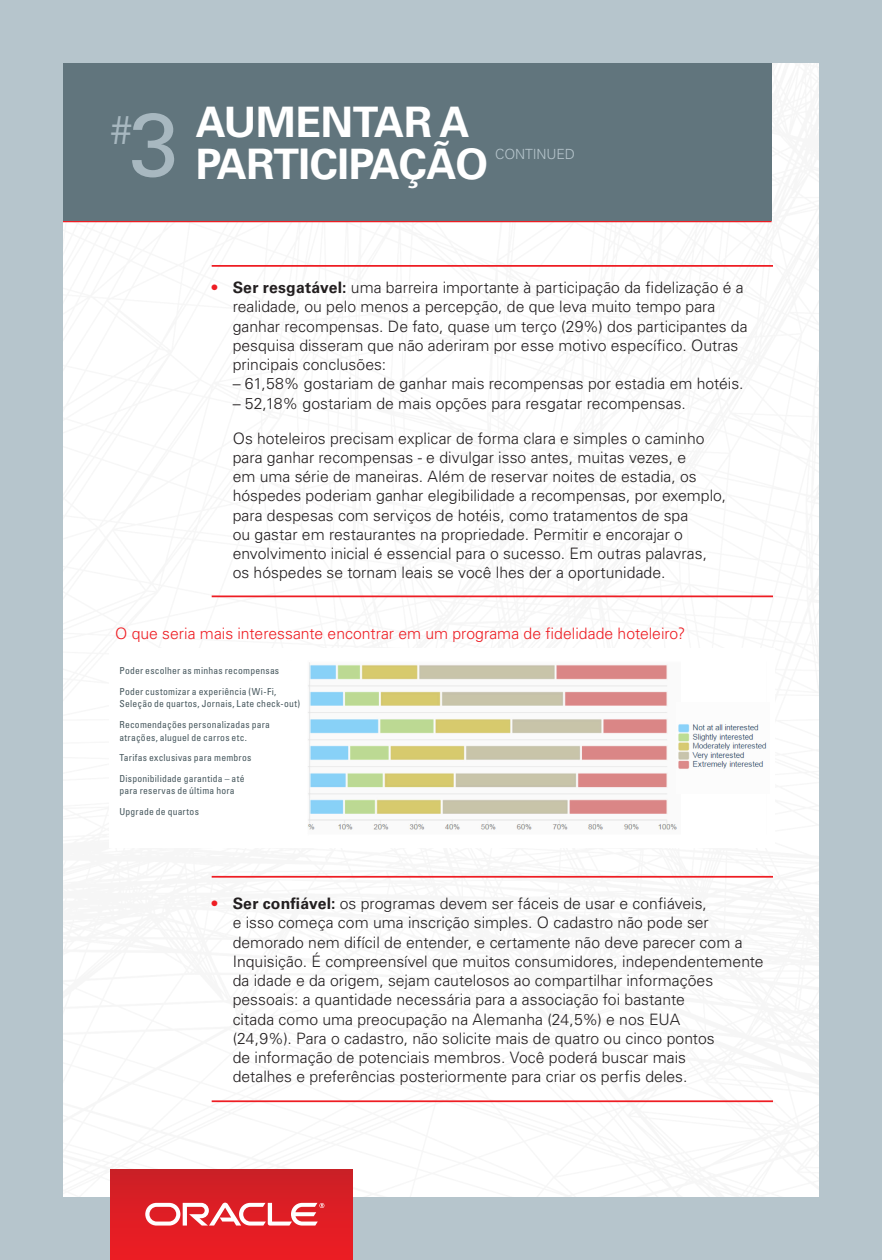
<style>
.page{position:relative;width:882px;height:1260px;background:#b6c5cc}
.page>*{position:absolute;margin:0;border:0;box-sizing:border-box;transform-origin:0 0}
.Headline_-_Gray_Big{font:700 42px/42px "Univers LT Std";letter-spacing:-.01em;color:#fff}
.Headline_-_Gray_Big-2{font:300 40.25px "Univers LT Std";color:#a8b8c0}
.t1{font:300 15.75px/19.2px "Univers LT Std";color:#231f20}
.t2{font:300 15.75px "Univers LT Std";color:#ee1d23}
.Headline_-_Gray_Big-3{font:300 14px "Univers LT Std";letter-spacing:-.01em;color:#b6c5cc}
.Bar_Chart{font:condensed 9.62px/12.6px "Univers LT Std";letter-spacing:.025em;color:#47585e}
.s1{font-weight:400;font-size:89.25px}
.s2{font-weight:700;color:#ee1d23}
.s3{font-weight:700}
</style>
<div class="page">
<img style="left:63px;top:63px;width:756px;height:1134px">
<div style="left:111px;top:1169px;width:242px;height:91px;background:linear-gradient(to bottom,#cc2026,#ef1c23)"></div>
<svg style="left:145px;top:1203px;width:179px;height:23px"></svg>
<hr style="left:63px;top:220px;width:709px;height:2px;background:#ee1d23">
<div style="left:63px;top:63px;width:709px;height:157px;background:#61757d"></div>
<hr style="left:212px;top:876px;width:561px;height:2px;background:#ee1d23">
<hr style="left:212px;top:596px;width:561px;height:1px;background:#ee1d23">
<hr style="left:212px;top:265px;width:561px;height:2px;background:#ee1d23">
<hr style="left:212px;top:1100px;width:561px;height:2px;background:#ee1d23">
<div style="left:110px;top:649px;width:665px;height:199px;background:#fff"></div>
<div style="left:115px;top:662px;width:651px;height:173px;background:#fff"></div>
<img style="left:305px;top:649px;width:375px;height:199px">
<img style="left:676px;top:703px;width:93px;height:91px">
<p class="Headline_-_Gray_Big-2" style="left:110px;top:106px;width:70px">#<span class="s1">3</span></p>
<p class="Headline_-_Gray_Big" style="left:196px;top:101px;width:294px">AUMENTAR A<br>PARTICIPAÇÃO</p>
<p class="Headline_-_Gray_Big-3" style="left:495px;top:145px;width:81px">CONTINUED</p>
<p class="t1" style="left:233px;top:278px;width:517px;text-indent:-21px"><span class="s2">•</span> <span class="s3">Ser resgatável:</span> uma barreira importante à participação da fidelização é a realidade, ou pelo menos a percepção, de que leva muito tempo para ganhar recompensas. De fato, quase um terço (29%) dos participantes da pesquisa disseram que não aderiram por esse motivo específico. Outras principais conclusões:</p>
<p class="t1" style="left:233px;top:374px;width:512px">– 61,58% gostariam de ganhar mais recompensas por estadia em hotéis.</p>
<p class="t1" style="left:233px;top:393px;width:455px">– 52,18% gostariam de mais opções para resgatar recompensas.</p>
<p class="t1" style="left:233px;top:428px;width:495px">Os hoteleiros precisam explicar de forma clara e simples o caminho para ganhar recompensas - e divulgar isso antes, muitas vezes, e<br>em uma série de maneiras. Além de reservar noites de estadia, os hóspedes poderiam ganhar elegibilidade a recompensas, por exemplo, para despesas com serviços de hotéis, como tratamentos de spa<br>ou gastar em restaurantes na propriedade. Permitir e encorajar o envolvimento inicial é essencial para o sucesso. Em outras palavras, os hóspedes se tornam leais se você lhes der a oportunidade.</p>
<p class="t2" style="left:115px;top:624px;width:572px">O que seria mais interessante encontrar em um programa de fidelidade hoteleiro?</p>
<p class="Bar_Chart" style="left:119px;top:665px;width:161px">Poder escolher as minhas recompensas</p>
<p class="Bar_Chart" style="left:119px;top:685px;width:182px">Poder customizar a experiência (Wi-Fi,<br>Seleção de quartos, Jornais, Late check-out)</p>
<p class="Bar_Chart" style="left:119px;top:718px;width:152px">Recomendações personalizadas para atrações, aluguel de carros etc.</p>
<p class="Bar_Chart" style="left:119px;top:751px;width:134px">Tarifas exclusivas para membros</p>
<p class="Bar_Chart" style="left:119px;top:772px;width:127px">Disponibilidade garantida – até para reservas de última hora</p>
<p class="Bar_Chart" style="left:119px;top:805px;width:81px">Upgrade de quartos</p>
<p class="t1" style="left:233px;top:894px;width:533px;text-indent:-21px"><span class="s2">•</span> <span class="s3">Ser confiável:</span> os programas devem ser fáceis de usar e confiáveis,<br>e isso começa com uma inscrição simples. O cadastro não pode ser demorado nem difícil de entender, e certamente não deve parecer com a Inquisição. É compreensível que muitos consumidores, independentemente da idade e da origem, sejam cautelosos ao compartilhar informações pessoais: a quantidade necessária para a associação foi bastante<br>citada como uma preocupação na Alemanha (24,5%) e nos EUA<br>(24,9%). Para o cadastro, não solicite mais de quatro ou cinco pontos<br>de informação de potenciais membros. Você poderá buscar mais<br>detalhes e preferências posteriormente para criar os perfis deles.</p>
</div>
